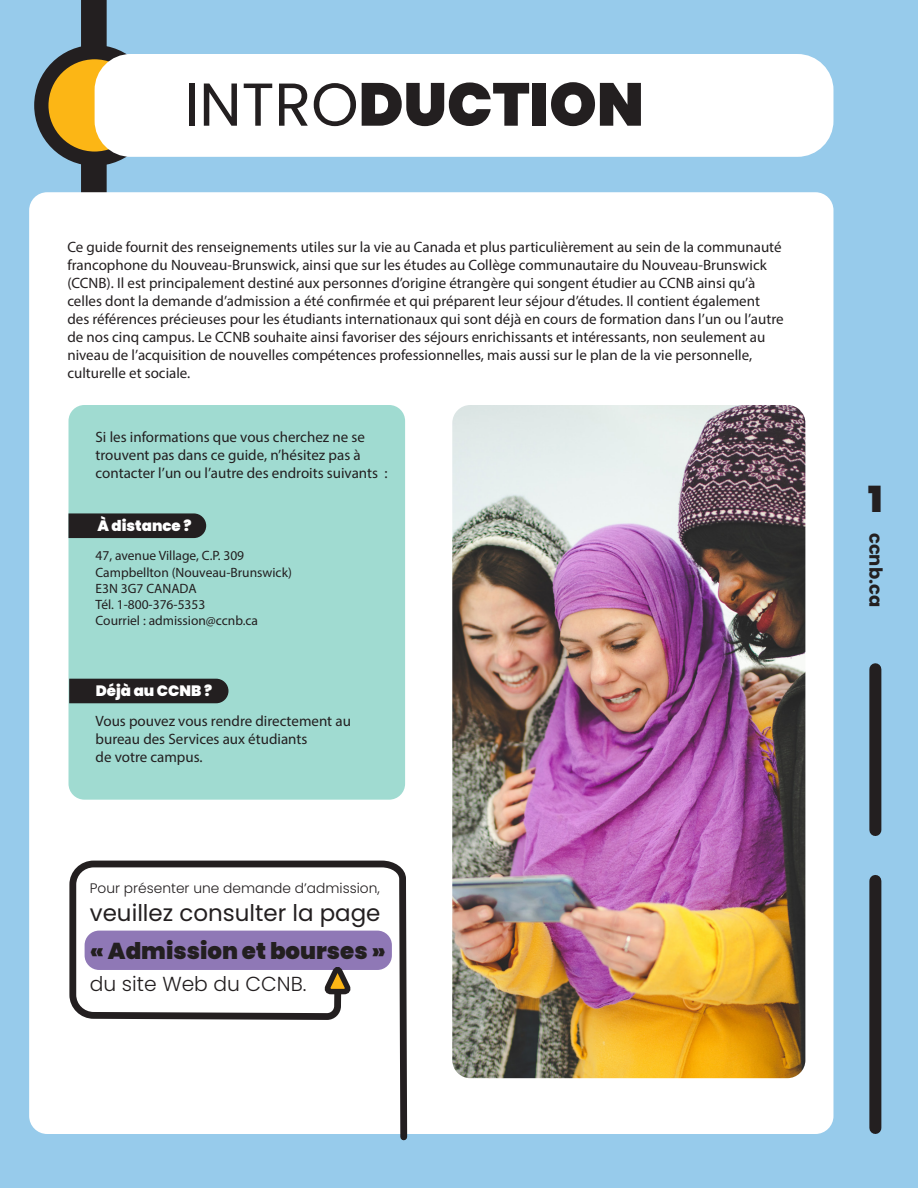
<style>
.page{position:relative;width:918px;height:1188px;background:#97cbeb}
.page>*{position:absolute;margin:0;border:0;box-sizing:border-box;transform-origin:0 0}
.t1{font:900 60.45px "Poppins";color:#231f20}
.t2{font:900 36px "Poppins";color:#231f20}
.t3{font:22.95px "Poppins";color:#231f20}
.t4{font:900 22.95px "Poppins";color:#231f20}
.t5{font:300 20.25px "Poppins";color:#231f20}
.t6{font:700 18px "Poppins";color:#231f20}
.t7{font:15px/18px "Myriad Pro";color:#231f20}
.t8{font:900 15px "Poppins";color:#fff}
.t9{font:300 13.8px "Poppins";color:#231f20}
.t10{font:13.5px/16.2px "Myriad Pro";color:#231f20}
.s1{font-weight:400}
</style>
<div class="page">
<div style="left:29px;top:192px;width:804px;height:942px;background:#fff;border-radius:18px"></div>
<div style="left:869px;top:881px;width:12px;height:247px;background:#231f20"></div>
<div style="left:869px;top:669px;width:12px;height:161px;background:#231f20"></div>
<img style="left:452px;top:405px;width:353px;height:673px">
<svg style="left:41px;top:52px;width:107px;height:107px"></svg>
<div style="left:34px;top:45px;width:121px;height:121px;border:14px solid #231f20;border-radius:50%"></div>
<div style="left:95px;top:54px;width:738px;height:103px;background:#fff;border-radius:36px"></div>
<svg style="left:66px;top:0;width:345px;height:1141px"></svg>
<svg style="left:323px;top:964px;width:33px;height:33px"></svg>
<p class="t1" style="left:184px;top:69px;width:461px"><span class="s1">INTRO</span>DUCTION</p>
<p class="t7" style="left:67px;top:238px;width:718px">Ce guide fournit des renseignements utiles sur la vie au Canada et plus particulièrement au sein de la communauté francophone du Nouveau-Brunswick, ainsi que sur les études au Collège communautaire du Nouveau-Brunswick (CCNB). Il est principalement destiné aux personnes d’origine étrangère qui songent étudier au CCNB ainsi qu’à celles dont la demande d’admission a été confirmée et qui préparent leur séjour d’études. Il contient également des références précieuses pour les étudiants internationaux qui sont déjà en cours de formation dans l’un ou l’autre de nos cinq campus. Le CCNB souhaite ainsi favoriser des séjours enrichissants et intéressants, non seulement au niveau de l’acquisition de nouvelles compétences professionnelles, mais aussi sur le plan de la vie personnelle, culturelle et sociale.</p>
<p class="t7" style="left:96px;top:428px;width:293px">Si les informations que vous cherchez ne se trouvent pas dans ce guide, n’hésitez pas à contacter l’un ou l’autre des endroits suivants :</p>
<p class="t8" style="left:97px;top:517px;width:96px">À distance ?</p>
<p class="t10" style="left:96px;top:548px;width:198px">47, avenue Village, C.P. 309<br>Campbellton (Nouveau-Brunswick)<br>E3N 3G7 CANADA</p>
<p class="t10" style="left:96px;top:596px;width:111px">Tél. 1-800-376-5353</p>
<p class="t10" style="left:96px;top:612px;width:164px">Courriel : admission@ccnb.ca</p>
<p class="t8" style="left:96px;top:682px;width:118px">Déjà au CCNB ?</p>
<p class="t7" style="left:96px;top:712px;width:257px">Vous pouvez vous rendre directement au bureau des Services aux étudiants<br>de votre campus.</p>
<p class="t9" style="left:90px;top:881px;width:291px">Pour présenter une demande d’admission,</p>
<p class="t3" style="left:90px;top:900px;width:292px">veuillez consulter la page</p>
<p class="t4" style="left:90px;top:938px;width:297px">« Admission et bourses »</p>
<p class="t5" style="left:90px;top:972px;width:218px">du site Web du CCNB.</p>
<p class="t2" style="left:868px;top:472px;width:16px">11</p>
<p class="t6" style="left:886px;top:519px;width:76px;rotate:90deg">ccnb.ca</p>
<p class="t6" style="left:886px;top:533px;width:76px;rotate:90deg">ccnb.ca</p>
</div>
